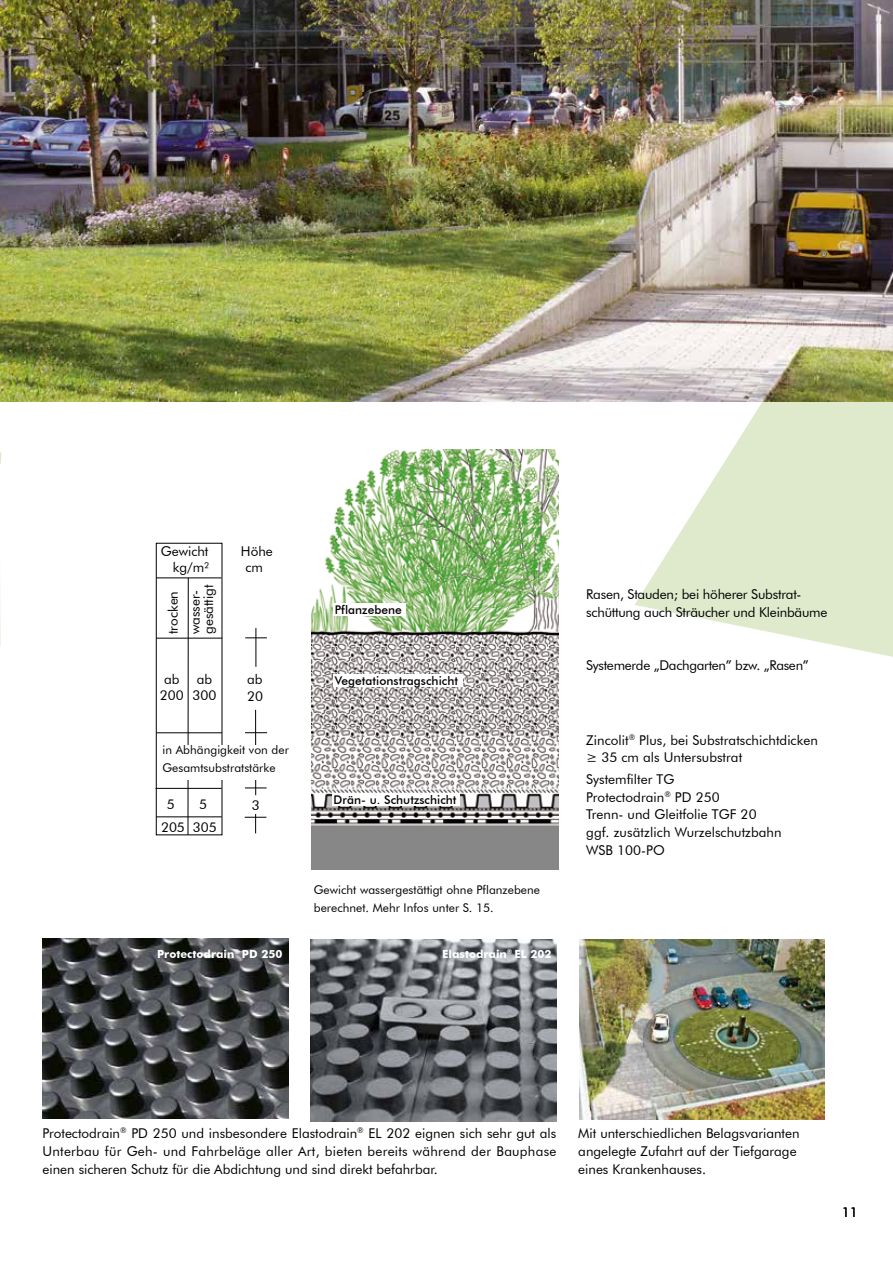
<style>
.page{position:relative;width:893px;height:1263px;background:#fff}
.page>*{position:absolute;margin:0;border:0;box-sizing:border-box;transform-origin:0 0}
.t1{font:13.5px/17.7px "Futura BT";color:#000}
.t2{font:13.5px "Futura BT";letter-spacing:-.02em;color:#000}
.t3{font:12px/18px "Futura BT";letter-spacing:.005em;color:#000}
.t4{font:500 12px "Futura BT";letter-spacing:.005em;color:#000}
.t5{font:700 11.25px "Futura BT";letter-spacing:.005em;color:#fff}
.s1{font-weight:500}
</style>
<div class="page">
<svg style="left:635px;top:402px;width:258px;height:255px;fill:#dfeacd"></svg>
<img style="left:579px;top:940px;width:245px;height:180px">
<img style="left:310px;top:940px;width:247px;height:181px">
<img style="left:43px;top:939px;width:246px;height:180px">
<svg style="left:0;top:452px;width:2px;height:12px"></svg>
<svg style="left:0;top:590px;width:1px;height:56px"></svg>
<img style="left:1px;top:0;width:892px;height:402px">
<img style="left:312px;top:450px;width:247px;height:420px">
<hr style="left:256px;top:628px;width:1px;height:39px;background:#000">
<hr style="left:188px;top:578px;width:1px;height:257px;background:#000">
<hr style="left:255px;top:710px;width:1px;height:85px;background:#000">
<svg style="left:245px;top:732px;width:22px;height:1px"></svg>
<svg style="left:245px;top:788px;width:22px;height:1px"></svg>
<hr style="left:156px;top:578px;width:65px;height:1px;background:#000">
<div style="left:156px;top:543px;width:66px;height:292px;border:1px solid #000"></div>
<hr style="left:156px;top:638px;width:66px;height:1px;background:#000">
<hr style="left:156px;top:788px;width:66px;height:1px;background:#000">
<svg style="left:245px;top:638px;width:22px;height:1px"></svg>
<hr style="left:156px;top:732px;width:66px;height:1px;background:#000">
<svg style="left:245px;top:814px;width:21px;height:19px"></svg>
<hr style="left:156px;top:816px;width:66px;height:1px;background:#000">
<div style="left:333px;top:603px;width:72px;height:12px;background:#fff"></div>
<div style="left:333px;top:674px;width:129px;height:13px;background:#fff"></div>
<div style="left:332px;top:793px;width:127px;height:13px;background:#fff"></div>
<div style="left:162px;top:745px;width:131px;height:35px;background:#fff"></div>
<p class="t1" style="left:161px;top:542px;width:49px">Gewicht</p>
<p class="t1" style="left:241px;top:542px;width:33px">Höhe</p>
<p class="t1" style="left:173px;top:558px;width:38px">kg/m²</p>
<p class="t1" style="left:245px;top:558px;width:19px">cm</p>
<p class="t1" style="left:162px;top:634px;width:46px;line-height:22px;rotate:-90deg">trocken wasser-</p>
<p class="t1" style="left:199px;top:634px;width:51px;rotate:-90deg">gesättigt</p>
<p class="t1" style="left:160px;top:671px;width:25px;line-height:16.2px;text-align:center">ab<br>200</p>
<p class="t1" style="left:193px;top:671px;width:25px;line-height:16.2px;text-align:center">ab<br>300</p>
<p class="t1" style="left:247px;top:671px;width:17px;line-height:16.2px">ab<br>20</p>
<p class="t3" style="left:162px;top:741px;width:128px">in Abhängigkeit von der<br>Gesamtsubstratstärke</p>
<p class="t1" style="left:167px;top:795px;width:9px">5</p>
<p class="t1" style="left:199px;top:795px;width:9px">5</p>
<p class="t1" style="left:252px;top:796px;width:9px">3</p>
<p class="t1" style="left:161px;top:818px;width:57px">205 305</p>
<p class="t5" style="left:157px;top:947px;width:127px">Protectodrain<sup>®</sup> PD 250</p>
<p class="t4" style="left:335px;top:602px;width:69px">Pflanzebene</p>
<p class="t4" style="left:335px;top:674px;width:125px">Vegetationstragschicht</p>
<p class="t4" style="left:334px;top:792px;width:124px">Drän- u. Schutzschicht</p>
<p class="t3" style="left:314px;top:881px;width:228px">Gewicht wassergestättigt ohne Pflanzebene berechnet. Mehr Infos unter S. 15.</p>
<p class="t5" style="left:442px;top:947px;width:111px">Elastodrain<sup>®</sup> EL 202</p>
<p class="t1" style="left:586px;top:585px;width:243px">Rasen, Stauden; bei höherer Substrat&shy;schüttung auch Sträucher und Kleinbäume</p>
<p class="t2" style="left:586px;top:657px;width:224px">Systemerde „Dachgarten<span class="s1">”</span> bzw. „Rasen<span class="s1">”</span></p>
<p class="t1" style="left:586px;top:731px;width:233px">Zincolit<sup>®</sup> Plus, bei Substratschichtdicken ≥ 35 cm als Untersubstrat</p>
<p class="t1" style="left:586px;top:770px;width:197px">Systemfilter TG<br>Protectodrain<sup>®</sup> PD 250<br>Trenn- und Gleitfolie TGF 20 ggf. zusätzlich Wurzelschutzbahn<br>WSB 100-PO</p>
<p class="t1" style="left:43px;top:1124px;width:515px;text-align:justify">Protectodrain<sup>®</sup> PD 250 und insbesondere Elastodrain<sup>®</sup> EL 202 eignen sich sehr gut als Unterbau für Geh- und Fahrbeläge aller Art, bieten bereits während der Bauphase einen sicheren Schutz für die Abdichtung und sind direkt befahrbar.</p>
<p class="t1" style="left:578px;top:1124px;width:223px">Mit unterschiedlichen Belagsvarianten angelegte Zufahrt auf der Tiefgarage eines Krankenhauses.</p>
<p class="t1" style="left:842px;top:1203px;width:17px">11</p>
</div>
